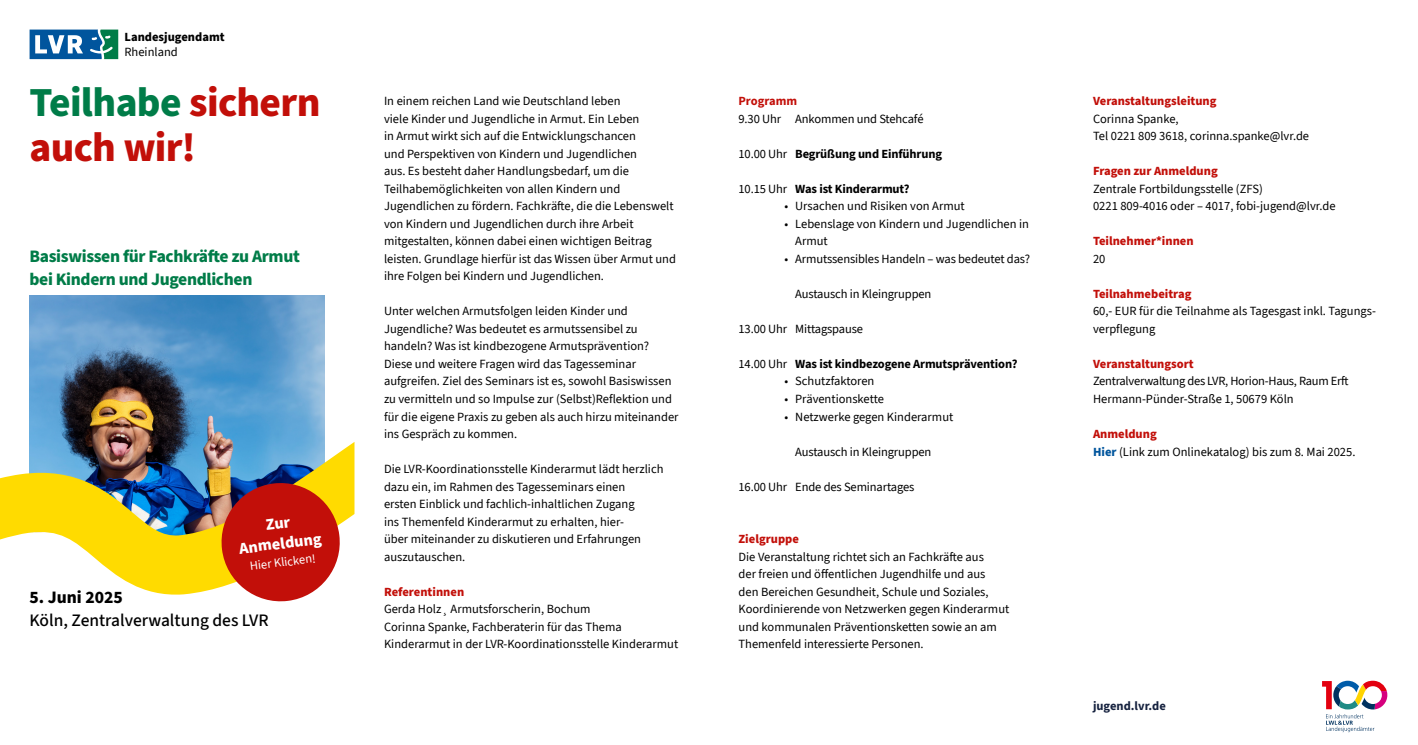
<style>
.page{position:relative;width:1418px;height:745px;background:#fff}
.page>*{position:absolute;margin:0;border:0;box-sizing:border-box;transform-origin:0 0}
.t1{font:800 41.25px/45px "Source Sans 3";letter-spacing:-.015em;color:#c20f09}
.t2{font:800 17.5px/22.8px "Source Sans 3";letter-spacing:-.02em;color:#007c48}
.t3{font:500 17.5px "Source Sans 3";color:#000}
.t4{font:800 17.5px "Source Sans 3";color:#000}
.t5{font:800 16.25px/20px "Source Sans 3";color:#fff;text-align:center}
.t6{font:12.5px/17.5px "Source Sans 3";color:#000}
.t7{font:800 12.5px "Source Sans 3";color:#c20f09}
.t8{font:700 12.5px "Source Sans 3";letter-spacing:-.01em;color:#000}
.t9{font:12.5px/17.5px "Source Sans 3";letter-spacing:-.02em;color:#000}
.t10{font:800 12.5px "Source Sans 3";color:#000}
.t11{font:700 12.5px "Source Sans 3";color:#16223f}
.t12{font:12.5px "Source Sans 3";color:#fff}
.t13{font:700 12.5px "Source Sans 3";color:#c20f09}
.s1{color:#007c48}
.s2{font-weight:400}
.s3{font-weight:800;color:#c20f09}
.s4{font-weight:800;color:#00559d}
</style>
<div class="page">
<img style="left:30px;top:295px;width:295px;height:146px">
<img style="left:0;top:441px;width:354px;height:154px">
<svg style="left:218px;top:479px;width:125px;height:123px;background:#c7432b"></svg>
<svg style="left:30px;top:30px;width:88px;height:29px"></svg>
<svg style="left:1322px;top:680px;width:65px;height:51px"></svg>
<p class="t10" style="left:124px;top:28px;width:102px">Landesjugendamt</p>
<p class="t6" style="left:124px;top:43px;width:55px">Rheinland</p>
<h1 class="t1" style="left:29px;top:79px;width:293px"><span class="s1">Teilhabe</span> sichern auch wir!</h1>
<p class="t6" style="left:384px;top:92px;width:293px">In einem reichen Land wie Deutschland leben<br>viele Kinder und Jugendliche in Armut. Ein Leben<br>in Armut wirkt sich auf die Entwicklungschancen<br>und Perspektiven von Kindern und Jugendlichen<br>aus. Es besteht daher Handlungsbedarf, um die Teilhabemöglichkeiten von allen Kindern und Jugendlichen zu fördern. Fachkräfte, die die Lebenswelt von Kindern und Jugendlichen durch ihre Arbeit mitgestalten, können dabei einen wichtigen Beitrag leisten. Grundlage hierfür ist das Wissen über Armut und ihre Folgen bei Kindern und Jugendlichen.</p>
<p class="t6" style="left:384px;top:302px;width:296px">Unter welchen Armutsfolgen leiden Kinder und Jugendliche? Was bedeutet es armutssensibel zu handeln? Was ist kindbezogene Armutsprävention?<br>Diese und weitere Fragen wird das Tagesseminar aufgreifen. Ziel des Seminars ist es, sowohl Basiswissen zu vermitteln und so Impulse zur (Selbst)Reflektion und für die eigene Praxis zu geben als auch hirzu miteinander ins Gespräch zu kommen.</p>
<p class="t6" style="left:384px;top:460px;width:281px">Die LVR-Koordinationsstelle Kinderarmut lädt herzlich dazu ein, im Rahmen des Tagesseminars einen<br>ersten Einblick und fachlich-inhaltlichen Zugang<br>ins Themenfeld Kinderarmut zu erhalten, hier-<br>über miteinander zu diskutieren und Erfahrungen auszutauschen.</p>
<p class="t7" style="left:384px;top:583px;width:82px">Referentinnen</p>
<p class="t6" style="left:384px;top:600px;width:296px">Gerda Holz¸ Armutsforscherin, Bochum<br>Corinna Spanke, Fachberaterin für das Thema<br>Kinderarmut in der LVR-Koordinationsstelle Kinderarmut</p>
<h2 class="t2" style="left:30px;top:245px;width:272px">Basiswissen für Fachkräfte zu Armut bei Kindern und Jugendlichen</h2>
<h3 class="t5" style="left:236px;top:518px;width:84px;rotate:-7deg">Zur<br>Anmeldung</h3>
<p class="t12" style="left:249px;top:558px;width:68px;rotate:-7deg">Hier Klicken!</p>
<h2 class="t4" style="left:30px;top:585px;width:95px">5. Juni 2025</h2>
<h2 class="t3" style="left:30px;top:608px;width:241px">Köln, Zentralverwaltung des LVR</h2>
<p class="t13" style="left:738px;top:93px;width:60px">Programm</p>
<p class="t6" style="left:738px;top:110px;width:186px">9.30 Uhr Ankommen und Stehcafé</p>
<p class="t8" style="left:738px;top:145px;width:205px"><span class="s2">10.00 Uhr</span> Begrüßung und Einführung</p>
<p class="t8" style="left:738px;top:180px;width:173px"><span class="s2">10.15 Uhr</span> Was ist Kinderarmut?</p>
<p class="t6" style="left:784px;top:197px;width:182px">• Ursachen und Risiken von Armut</p>
<p class="t6" style="left:795px;top:215px;width:235px;text-indent:-11px">• Lebenslage von Kindern und Jugendlichen in<br>Armut</p>
<p class="t6" style="left:784px;top:250px;width:247px">• Armutssensibles Handeln – was bedeutet das?</p>
<p class="t6" style="left:795px;top:285px;width:138px">Austausch in Kleingruppen</p>
<p class="t6" style="left:738px;top:320px;width:126px">13.00 Uhr Mittagspause</p>
<p class="t8" style="left:738px;top:355px;width:280px"><span class="s2">14.00 Uhr</span> Was ist kindbezogene Armutsprävention?</p>
<p class="t6" style="left:784px;top:372px;width:91px">• Schutzfaktoren</p>
<p class="t6" style="left:784px;top:390px;width:101px">• Präventionskette</p>
<p class="t6" style="left:784px;top:407px;width:170px">• Netzwerke gegen Kinderarmut</p>
<p class="t6" style="left:795px;top:442px;width:138px">Austausch in Kleingruppen</p>
<p class="t6" style="left:738px;top:477px;width:177px">16.00 Uhr Ende des Seminartages</p>
<p class="t7" style="left:738px;top:530px;width:62px">Zielgruppe</p>
<p class="t6" style="left:738px;top:547px;width:272px">Die Veranstaltung richtet sich an Fachkräfte aus<br>der freien und öffentlichen Jugendhilfe und aus<br>den Bereichen Gesundheit, Schule und Soziales, Koordinierende von Netzwerken gegen Kinderarmut und kommunalen Präventionsketten sowie an am Themenfeld interessierte Personen.</p>
<p class="t7" style="left:1093px;top:93px;width:125px">Veranstaltungsleitung</p>
<p class="t6" style="left:1093px;top:110px;width:218px">Corinna Spanke,<br>Tel 0221 809 3618, corinna.spanke@lvr.de</p>
<p class="t7" style="left:1093px;top:163px;width:126px">Fragen zur Anmeldung</p>
<p class="t6" style="left:1093px;top:180px;width:244px">Zentrale Fortbildungsstelle (ZFS)<br>0221 809-4016 oder – 4017, fobi-jugend@lvr.de</p>
<p class="t7" style="left:1093px;top:233px;width:102px">Teilnehmer*innen</p>
<p class="t6" style="left:1093px;top:250px;width:14px">20</p>
<p class="t7" style="left:1093px;top:285px;width:100px">Teilnahmebeitrag</p>
<p class="t6" style="left:1093px;top:302px;width:284px">60,- EUR für die Teilnahme als Tagesgast inkl. Tagungs&shy;verpflegung</p>
<p class="t7" style="left:1093px;top:355px;width:102px">Veranstaltungsort</p>
<p class="t9" style="left:1093px;top:372px;width:257px">Zentralverwaltung des LVR, Horion-Haus, Raum Erft<br>Hermann-Pünder-Straße 1, 50679 Köln</p>
<p class="t6" style="left:1093px;top:425px;width:264px"><span class="s3">Anmeldung<br></span><span class="s4">Hier</span> (Link zum Onlinekatalog) bis zum 8. Mai 2025.</p>
<p class="t11" style="left:1093px;top:697px;width:74px">jugend.lvr.de</p>
</div>
